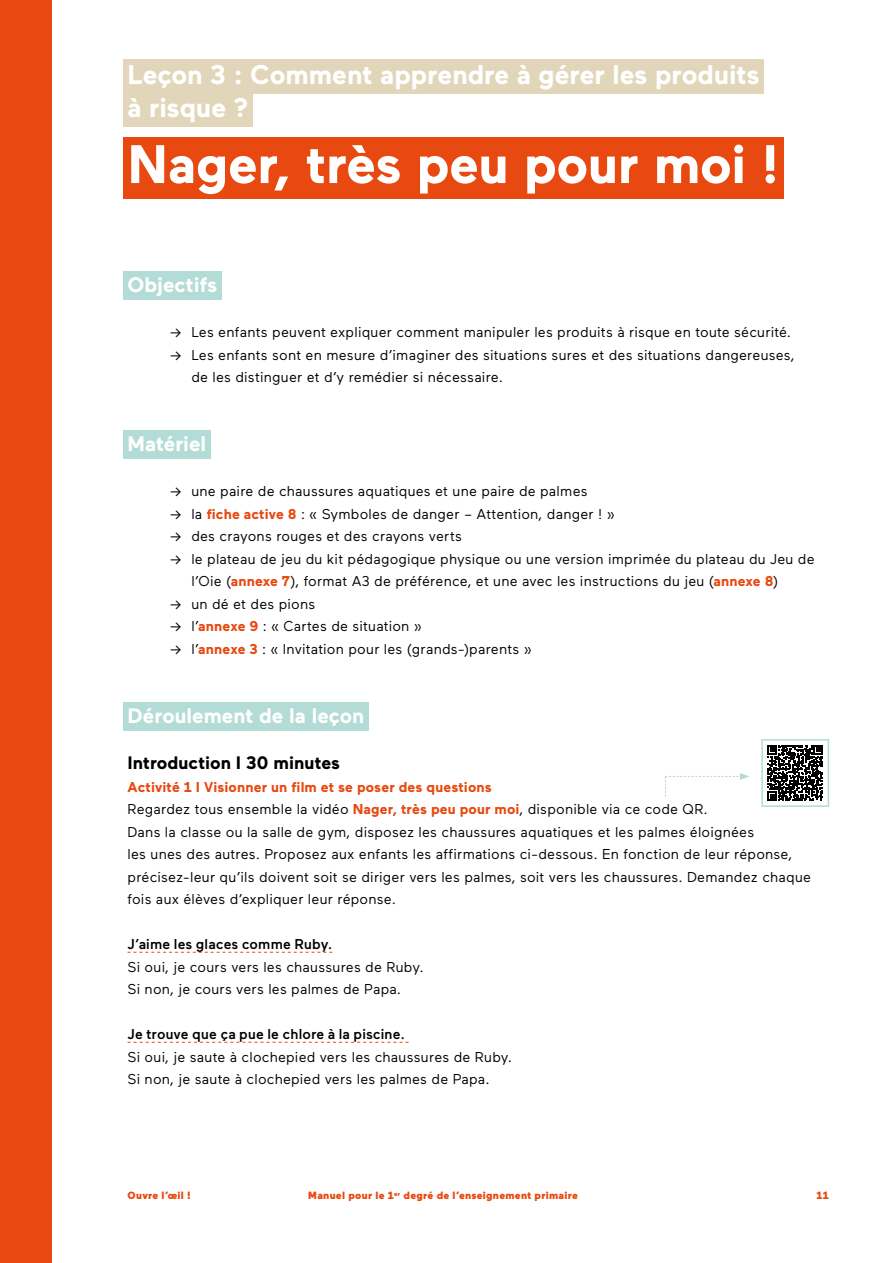
<style>
.page{position:relative;width:893px;height:1263px;background:#fff}
.page>*{position:absolute;margin:0;border:0;box-sizing:border-box;transform-origin:0 0}
.TN1{font:700 54px "Maax";letter-spacing:-.005em;color:#fff}
.TN1-2{font:700 27px "Maax";color:#fff}
.TN2{font:700 21px "Maax";color:#fff}
.TN3{font:700 18px "Maax";color:#000}
.Body{font:14.25px/22.5px "Maax";letter-spacing:.015em;color:#000}
.Body-2{font:700 14.25px "Maax";letter-spacing:.01em;color:#e84910}
.t1{font:900 10.5px "Maax";letter-spacing:.025em;color:#e84910}
.s1{font-weight:700;color:#e84910}
.s2{font-weight:500}
</style>
<div class="page">
<div style="left:0;top:0;width:51px;height:1263px;background:#e84910"></div>
<div style="left:123px;top:272px;width:99px;height:28px;background:#b3dcd6"></div>
<div style="left:123px;top:431px;width:87px;height:28px;background:#b3dcd6"></div>
<div style="left:123px;top:702px;width:245px;height:28px;background:#b3dcd6"></div>
<svg style="left:128px;top:952px;width:204px;height:1px"></svg>
<svg style="left:128px;top:1042px;width:281px;height:1px"></svg>
<svg style="left:665px;top:773px;width:84px;height:23px"></svg>
<div style="left:123px;top:59px;width:641px;height:34px;background:#e1d6ba"></div>
<div style="left:123px;top:92px;width:130px;height:34px;background:#e1d6ba"></div>
<div style="left:123px;top:138px;width:660px;height:61px;background:#e84910"></div>
<svg style="left:767px;top:745px;width:56px;height:56px"></svg>
<div style="left:761px;top:739px;width:68px;height:68px;border:2px solid #b3dcd6"></div>
<p class="TN1-2" style="left:128px;top:60px;width:634px">Leçon 3 : Comment apprendre à gérer les produits</p>
<p class="TN1-2" style="left:128px;top:93px;width:123px">à risque ?</p>
<p class="TN1" style="left:128px;top:135px;width:653px">Nager, très peu pour moi !</p>
<p class="TN2" style="left:128px;top:273px;width:91px">Objectifs</p>
<p class="Body" style="left:170px;top:321px;width:623px">Ǐ Les enfants peuvent expliquer comment manipuler les produits à risque en toute sécurité.</p>
<p class="Body" style="left:191px;top:344px;width:605px;text-indent:-21px">Ǐ Les enfants sont en mesure d’imaginer des situations sures et des situations dangereuses, de les distinguer et d’y remédier si nécessaire.</p>
<p class="TN2" style="left:128px;top:432px;width:80px">Matériel</p>
<p class="Body" style="left:170px;top:480px;width:419px">Ǐ une paire de chaussures aquatiques et une paire de palmes</p>
<p class="Body" style="left:170px;top:503px;width:446px">Ǐ la <span class="s1">fiche active 8</span> : « Symboles de danger – Attention, danger ! »</p>
<p class="Body" style="left:170px;top:525px;width:293px">Ǐ des crayons rouges et des crayons verts</p>
<p class="Body" style="left:191px;top:548px;width:625px;text-indent:-21px">Ǐ le plateau de jeu du kit pédagogique physique ou une version imprimée du plateau du Jeu de l’Oie (<span class="s1">annexe 7</span>), format A3 de préférence, et une avec les instructions du jeu (<span class="s1">annexe 8</span>)</p>
<p class="Body" style="left:170px;top:593px;width:147px">Ǐ un dé et des pions</p>
<p class="Body" style="left:170px;top:615px;width:253px">Ǐ l’<span class="s1">annexe 9</span> : « Cartes de situation »</p>
<p class="Body" style="left:170px;top:638px;width:363px">Ǐ l’<span class="s1">annexe 3</span> : « Invitation pour les (grands-)parents »</p>
<p class="TN2" style="left:128px;top:704px;width:238px">Déroulement de la leçon</p>
<p class="TN3" style="left:128px;top:753px;width:214px">Introduction I 30 minutes</p>
<p class="Body-2" style="left:128px;top:779px;width:366px">Activité 1 I Visionner un film et se poser des questions</p>
<p class="Body" style="left:128px;top:798px;width:582px">Regardez tous ensemble la vidéo <span class="s1">Nager, très peu pour moi</span>, disponible via ce code QR.</p>
<p class="Body" style="left:128px;top:821px;width:685px">Dans la classe ou la salle de gym, disposez les chaussures aquatiques et les palmes éloignées<br>les unes des autres. Proposez aux enfants les affirmations ci-dessous. En fonction de leur réponse, précisez-leur qu’ils doivent soit se diriger vers les palmes, soit vers les chaussures. Demandez chaque fois aux élèves d’expliquer leur réponse.</p>
<p class="Body" style="left:128px;top:933px;width:298px"><span class="s2">J’aime les glaces comme Ruby.<br></span>Si oui, je cours vers les chaussures de Ruby.</p>
<p class="Body" style="left:128px;top:978px;width:275px">Si non, je cours vers les palmes de Papa.</p>
<p class="Body" style="left:128px;top:1023px;width:386px"><span class="s2">Je trouve que ça pue le chlore à la piscine.<br></span>Si oui, je saute à clochepied vers les chaussures de Ruby.</p>
<p class="Body" style="left:128px;top:1068px;width:364px">Si non, je saute à clochepied vers les palmes de Papa.</p>
<p class="t1" style="left:128px;top:1189px;width:65px">Ouvre l’œil !</p>
<p class="t1" style="left:308px;top:1189px;width:271px">Manuel pour le 1<sup>er</sup> degré de l’enseignement primaire</p>
<p class="t1" style="left:816px;top:1189px;width:14px">11</p>
</div>
